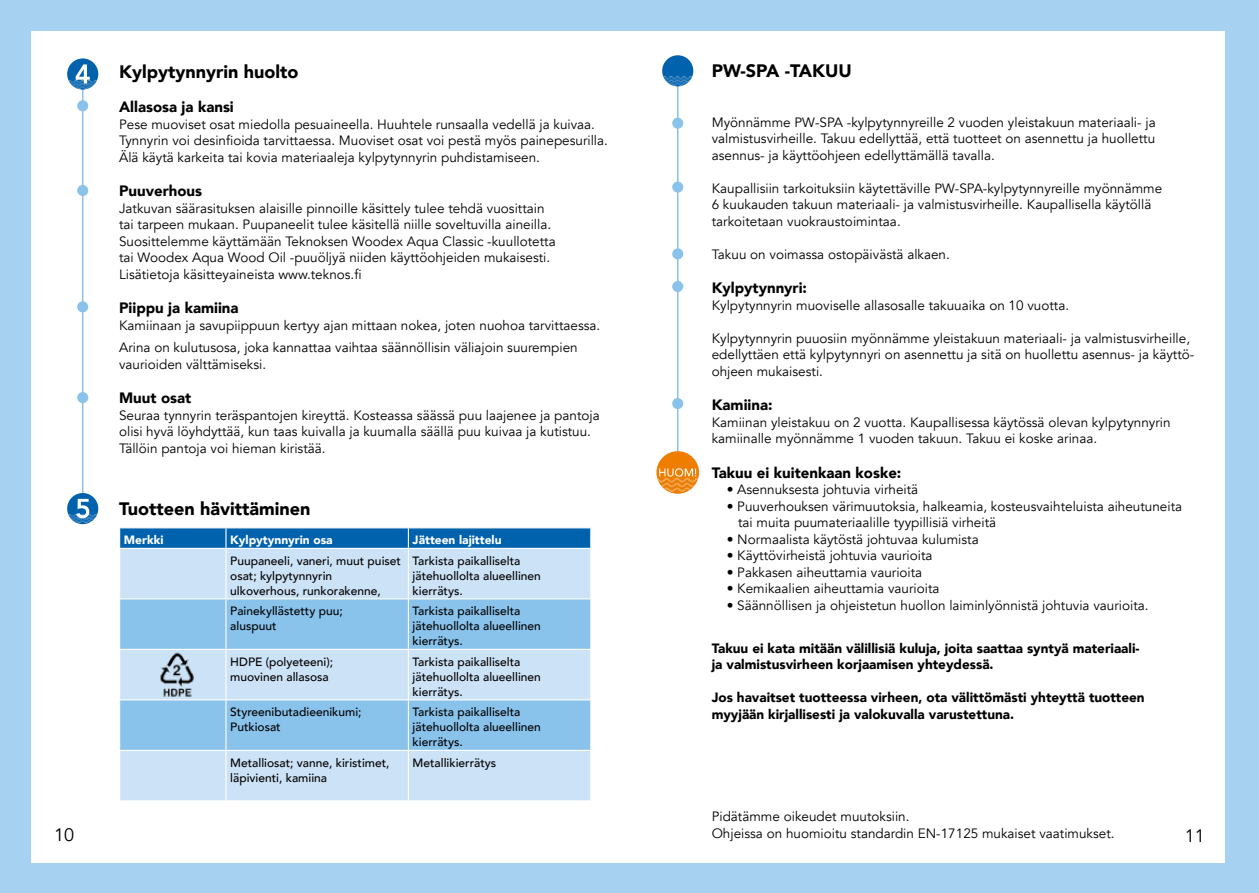
<style>
.page{position:relative;width:1259px;height:893px;background:#a6d1f0}
.page>*{position:absolute;margin:0;border:0;box-sizing:border-box;transform-origin:0 0}
.t1{font:900 18px "Avenir";color:#000}
.t2{font:18px "Avenir";color:#000}
.t3{font:900 15px "Avenir";color:#000}
.t4{font:13.5px/16.5px "Avenir";color:#000}
.t5{font:900 13.5px/16.5px "Avenir";color:#000}
.t6{font:500 12px/15px "Avenir";color:#000}
.t7{font:900 12px "Avenir";color:#fff}
</style>
<div class="page">
<div style="left:32px;top:31px;width:1193px;height:832px;background:#fff"></div>
<div style="left:120px;top:549px;width:470px;height:251px;background:#cce2f6"></div>
<svg style="left:120px;top:599px;width:470px;height:151px;background:#9dcbee"></svg>
<svg style="left:119px;top:528px;width:472px;height:20px;background:#0966b0"></svg>
<hr style="left:225px;top:549px;width:1px;height:49px;background:#fff">
<hr style="left:408px;top:549px;width:1px;height:49px;background:#fff">
<hr style="left:119px;top:598px;width:107px;height:1px;background:#fff">
<hr style="left:226px;top:598px;width:182px;height:1px;background:#fff">
<hr style="left:225px;top:599px;width:1px;height:50px;background:#fff">
<hr style="left:408px;top:598px;width:183px;height:1px;background:#fff">
<hr style="left:408px;top:599px;width:1px;height:50px;background:#fff">
<hr style="left:119px;top:649px;width:107px;height:1px;background:#fff">
<hr style="left:226px;top:649px;width:182px;height:1px;background:#fff">
<hr style="left:225px;top:650px;width:1px;height:49px;background:#fff">
<hr style="left:408px;top:649px;width:183px;height:1px;background:#fff">
<hr style="left:408px;top:650px;width:1px;height:49px;background:#fff">
<hr style="left:119px;top:699px;width:107px;height:1px;background:#fff">
<hr style="left:226px;top:699px;width:182px;height:1px;background:#fff">
<hr style="left:225px;top:700px;width:1px;height:50px;background:#fff">
<hr style="left:408px;top:699px;width:183px;height:1px;background:#fff">
<hr style="left:408px;top:700px;width:1px;height:50px;background:#fff">
<hr style="left:119px;top:750px;width:107px;height:1px;background:#fff">
<hr style="left:226px;top:750px;width:182px;height:1px;background:#fff">
<hr style="left:225px;top:751px;width:1px;height:49px;background:#fff">
<hr style="left:408px;top:750px;width:183px;height:1px;background:#fff">
<hr style="left:408px;top:751px;width:1px;height:49px;background:#fff">
<hr style="left:82px;top:58px;width:1px;height:454px;background:#89c2eb">
<div style="left:77px;top:100px;width:11px;height:11px;background:#89c2eb;border-radius:50%"></div>
<div style="left:77px;top:185px;width:11px;height:11px;background:#89c2eb;border-radius:50%"></div>
<div style="left:77px;top:392px;width:11px;height:11px;background:#89c2eb;border-radius:50%"></div>
<div style="left:77px;top:301px;width:11px;height:11px;background:#89c2eb;border-radius:50%"></div>
<div style="left:67px;top:58px;width:31px;height:32px;background:#0061ad;border-radius:50%"></div>
<img style="left:68px;top:80px;width:29px;height:8px">
<svg style="left:76px;top:64px;width:14px;height:20px"></svg>
<div style="left:67px;top:493px;width:31px;height:31px;background:#0061ad;border-radius:50%"></div>
<img style="left:68px;top:515px;width:29px;height:8px">
<svg style="left:76px;top:499px;width:13px;height:19px"></svg>
<hr style="left:677px;top:60px;width:1px;height:413px;background:#89c2eb">
<div style="left:672px;top:118px;width:11px;height:11px;background:#89c2eb;border-radius:50%"></div>
<div style="left:672px;top:182px;width:11px;height:11px;background:#89c2eb;border-radius:50%"></div>
<div style="left:672px;top:248px;width:11px;height:11px;background:#89c2eb;border-radius:50%"></div>
<div style="left:672px;top:398px;width:11px;height:11px;background:#89c2eb;border-radius:50%"></div>
<div style="left:672px;top:281px;width:11px;height:11px;background:#89c2eb;border-radius:50%"></div>
<div style="left:662px;top:55px;width:31px;height:31px;background:#0061ad;border-radius:50%"></div>
<img style="left:663px;top:77px;width:29px;height:8px">
<div style="left:656px;top:451px;width:43px;height:43px;background:#ef7d00;border-radius:50%"></div>
<img style="left:657px;top:478px;width:42px;height:13px">
<svg style="left:659px;top:468px;width:37px;height:9px"></svg>
<img style="left:132px;top:648px;width:90px;height:52px">
<h1 class="t1" style="left:119px;top:56px;width:181px">Kylpytynnyrin huolto</h1>
<p class="t3" style="left:119px;top:94px;width:116px">Allasosa ja kansi</p>
<p class="t4" style="left:119px;top:116px;width:490px">Pese muoviset osat miedolla pesuaineella. Huuhtele runsaalla vedellä ja kuivaa.<br>Tynnyrin voi desinfioida tarvittaessa. Muoviset osat voi pestä myös painepesurilla.<br>Älä käytä karkeita tai kovia materiaaleja kylpytynnyrin puhdistamiseen.</p>
<p class="t3" style="left:119px;top:178px;width:85px">Puuverhous</p>
<p class="t4" style="left:119px;top:200px;width:438px">Jatkuvan sää rasituksen alaisille pinnoille käsittely tulee tehdä vuosittain tai tarpeen mukaan. Puupaneelit tulee käsitellä niille soveltuvilla aineilla.<br>Suosittelemme käyttämään Teknoksen Woodex Aqua Classic -kuullotetta tai Woodex Aqua Wood Oil -puuöljyä niiden käyttöohjeiden mukaisesti.<br>Lisätietoja käsitteyaineista www.teknos.fi</p>
<p class="t3" style="left:119px;top:295px;width:121px">Piippu ja kamiina</p>
<p class="t4" style="left:119px;top:314px;width:483px;line-height:22.5px">Kamiinaan ja savupiippuun kertyy ajan mittaan nokea, joten nuohoa tarvittaessa.<br>Arina on kulutusosa, joka kannattaa vaihtaa säännöllisin väliajoin suurempien</p>
<p class="t4" style="left:119px;top:356px;width:148px">vaurioiden välttämiseksi.</p>
<p class="t3" style="left:119px;top:385px;width:74px">Muut osat</p>
<p class="t4" style="left:119px;top:407px;width:482px">Seuraa tynnyrin teräspantojen kireyttä. Kosteassa säässä puu laajenee ja pantoja olisi hyvä löyhdyttää, kun taas kuivalla ja kuumalla säällä puu kuivaa ja kutistuu.<br>Tällöin pantoja voi hieman kiristää.</p>
<h1 class="t1" style="left:119px;top:493px;width:193px">Tuotteen hävittäminen</h1>
<p class="t7" style="left:124px;top:530px;width:41px">Merkki</p>
<p class="t7" style="left:230px;top:530px;width:104px">Kylpytynnyrin osa</p>
<p class="t7" style="left:413px;top:530px;width:90px">Jätteen lajittelu</p>
<p class="t6" style="left:230px;top:552px;width:172px">Puupaneeli, vaneri, muut puiset osat; kylpytynnyrin ulkoverhous, runkorakenne,</p>
<p class="t6" style="left:413px;top:552px;width:130px">Tarkista paikalliselta jätehuollolta alueellinen kierrätys.</p>
<p class="t6" style="left:230px;top:603px;width:114px">Painekyllästetty puu; aluspuut</p>
<p class="t6" style="left:413px;top:603px;width:130px">Tarkista paikalliselta jätehuollolta alueellinen kierrätys.</p>
<p class="t6" style="left:230px;top:653px;width:104px">HDPE (polyeteeni); muovinen allasosa</p>
<p class="t6" style="left:413px;top:653px;width:130px">Tarkista paikalliselta jätehuollolta alueellinen kierrätys.</p>
<p class="t6" style="left:230px;top:704px;width:133px">Styreenibutadieenikumi;<br>Putkiosat</p>
<p class="t6" style="left:413px;top:704px;width:130px">Tarkista paikalliselta jätehuollolta alueellinen kierrätys.</p>
<p class="t6" style="left:230px;top:754px;width:161px">Metalliosat; vanne, kiristimet, läpivienti, kamiina</p>
<p class="t6" style="left:413px;top:754px;width:85px">Metallikierrätys</p>
<h1 class="t1" style="left:711px;top:55px;width:142px">PW-SPA -TAKUU</h1>
<p class="t4" style="left:711px;top:114px;width:445px;text-align:justify">Myönnämme PW-SPA -kylpytynnyreille 2 vuoden yleistakuun materiaali- ja valmistusvirheille. Takuu edellyttää, että tuotteet on asennettu ja huollettu asennus- ja käyttöohjeen edellyttämällä tavalla.</p>
<p class="t4" style="left:711px;top:180px;width:452px">Kaupallisiin tarkoituksiin käytettäville PW-SPA-kylpytynnyreille myönnämme<br>6 kuukauden takuun materiaali- ja valmistusvirheille. Kaupallisella käytöllä tarkoitetaan vuokraustoimintaa.</p>
<p class="t4" style="left:711px;top:246px;width:240px">Takuu on voimassa ostopäivästä alkaen.</p>
<p class="t3" style="left:711px;top:275px;width:97px">Kylpytynnyri:</p>
<p class="t4" style="left:711px;top:297px;width:359px">Kylpytynnyrin muoviselle allasosalle takuuaika on 10 vuotta.</p>
<p class="t4" style="left:711px;top:330px;width:484px">Kylpytynnyrin puuosiin myönnämme yleistakuun materiaali- ja valmistusvirheille, edellyttäen että kylpytynnyri on asennettu ja sitä on huollettu asennus- ja käyttö&shy;ohjeen mukaisesti.</p>
<p class="t3" style="left:711px;top:392px;width:62px">Kamiina:</p>
<p class="t4" style="left:711px;top:414px;width:460px">Kamiinan yleistakuu on 2 vuotta. Kaupallisessa käytössä olevan kylpytynnyrin kamiinalle myönnämme 1 vuoden takuun. Takuu ei koske arinaa.</p>
<p class="t3" style="left:711px;top:460px;width:191px">Takuu ei kuitenkaan koske:</p>
<p class="t4" style="left:727px;top:482px;width:193px">• Asennuksesta johtuvia virheitä</p>
<p class="t4" style="left:738px;top:498px;width:446px;text-indent:-11px">• Puuverhouksen värimuutoksia, halkeamia, kosteusvaihteluista aiheutuneita tai muita puumateriaalille tyypillisiä virheitä</p>
<p class="t4" style="left:727px;top:531px;width:253px">• Normaalista käytöstä johtuvaa kulumista</p>
<p class="t4" style="left:727px;top:548px;width:207px">• Käyttövirheistä johtuvia vaurioita</p>
<p class="t4" style="left:727px;top:564px;width:197px">• Pakkasen aiheuttamia vaurioita</p>
<p class="t4" style="left:727px;top:581px;width:214px">• Kemikaalien aiheuttamia vaurioita</p>
<p class="t4" style="left:727px;top:597px;width:423px">• Säännöllisen ja ohjeistetun huollon laiminlyönnistä johtuvia vaurioita.</p>
<p class="t5" style="left:711px;top:639px;width:429px">Takuu ei kata mitään välillisiä kuluja, joita saattaa syntyä materiaali&shy;ja valmistusvirheen korjaamisen yhteydessä.</p>
<p class="t5" style="left:711px;top:689px;width:434px">Jos havaitset tuotteessa virheen, ota välittömästi yhteyttä tuotteen myyjään kirjallisesti ja valokuvalla varustettuna.</p>
<p class="t4" style="left:711px;top:808px;width:199px">Pidätämme oikeudet muutoksiin.</p>
<h1 class="t2" style="left:54px;top:824px;width:22px">10</h1>
<p class="t4" style="left:711px;top:825px;width:404px">Ohjeissa on huomioitu standardin EN-17125 mukaiset vaatimukset.</p>
<h1 class="t2" style="left:1184px;top:825px;width:22px">11</h1>
</div>
